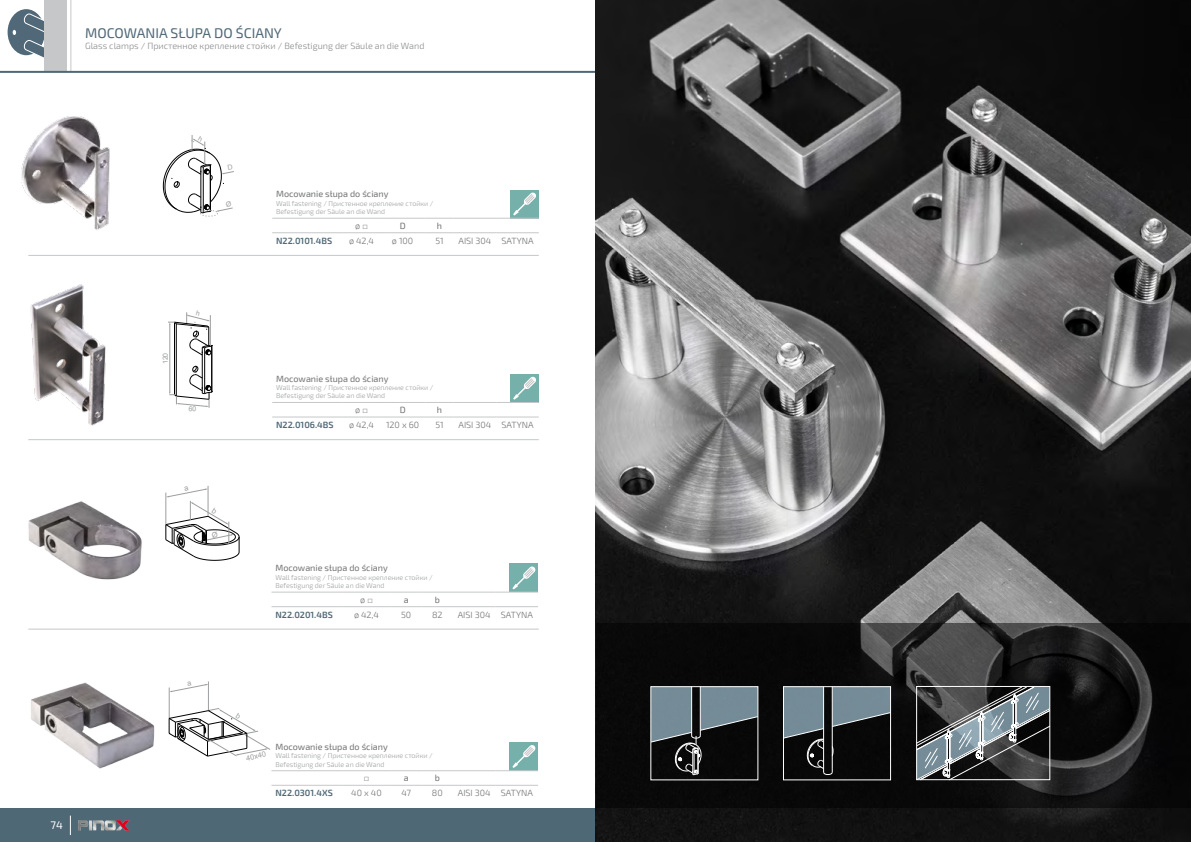
<style>
.page{position:relative;width:1191px;height:842px;background:#fff}
.page>*{position:absolute;margin:0;border:0;box-sizing:border-box;transform-origin:0 0}
.t1{font:14px "Exo 2.0";color:#4f6876}
.t2{font:11px "Exo 2.0";color:#fff}
.t3{font:300 9px "Exo 2.0";color:#707172}
.t4{font:9px "Exo 2.0";color:#707172}
.t5{font:300 9px "Exo 2.0";color:#87888a}
.t6{font:600 9px "Exo 2.0";color:#4f6876}
.t7{font:9px "Arial Narrow";color:#707172}
.t8{font:7.4px "Arial";color:#9c9e9f}
.t9{font:300 7px/8.4px "Exo 2.0";color:#9c9e9f}
.t10{font:7px "Arial";color:#9c9e9f}
.s1{font-family:"Arial Narrow";font-weight:400}
</style>
<div class="page">
<div style="left:0;top:808px;width:595px;height:34px;background:#4f6876"></div>
<svg style="left:70px;top:816px;width:1px;height:19px"></svg>
<svg style="left:78px;top:820px;width:52px;height:10px"></svg>
<svg style="left:0;top:0;width:71px;height:71px"></svg>
<hr style="left:0;top:71px;width:619px;height:2px;background:#4f6876">
<div style="left:510px;top:190px;width:29px;height:28px;background:#76b0ab"></div>
<svg style="left:513px;top:192px;width:23px;height:23px"></svg>
<div style="left:510px;top:564px;width:28px;height:28px;background:#76b0ab"></div>
<svg style="left:512px;top:566px;width:23px;height:23px"></svg>
<div style="left:510px;top:374px;width:29px;height:28px;background:#76b0ab"></div>
<svg style="left:513px;top:376px;width:23px;height:24px"></svg>
<div style="left:510px;top:742px;width:28px;height:29px;background:#76b0ab"></div>
<svg style="left:512px;top:745px;width:23px;height:23px"></svg>
<img style="left:21px;top:116px;width:89px;height:114px">
<img style="left:28px;top:501px;width:114px;height:79px">
<hr style="left:272px;top:218px;width:71px;height:1px;background:#c6c7c8">
<hr style="left:343px;top:218px;width:37px;height:1px;background:#c6c7c8">
<hr style="left:380px;top:218px;width:45px;height:1px;background:#c6c7c8">
<svg style="left:425px;top:218px;width:29px;height:1px"></svg>
<hr style="left:454px;top:218px;width:42px;height:1px;background:#c6c7c8">
<hr style="left:496px;top:218px;width:43px;height:1px;background:#c6c7c8">
<hr style="left:272px;top:232px;width:71px;height:1px;background:#c6c7c8">
<hr style="left:343px;top:232px;width:37px;height:1px;background:#c6c7c8">
<hr style="left:380px;top:232px;width:45px;height:1px;background:#c6c7c8">
<svg style="left:425px;top:232px;width:29px;height:1px"></svg>
<hr style="left:454px;top:232px;width:42px;height:1px;background:#c6c7c8">
<hr style="left:496px;top:232px;width:43px;height:1px;background:#c6c7c8">
<hr style="left:271px;top:592px;width:71px;height:1px;background:#c6c7c8">
<hr style="left:342px;top:592px;width:48px;height:1px;background:#c6c7c8">
<hr style="left:390px;top:592px;width:32px;height:1px;background:#c6c7c8">
<hr style="left:422px;top:592px;width:31px;height:1px;background:#c6c7c8">
<hr style="left:453px;top:592px;width:42px;height:1px;background:#c6c7c8">
<hr style="left:495px;top:592px;width:43px;height:1px;background:#c6c7c8">
<hr style="left:271px;top:606px;width:71px;height:1px;background:#c6c7c8">
<hr style="left:342px;top:606px;width:48px;height:1px;background:#c6c7c8">
<hr style="left:390px;top:606px;width:32px;height:1px;background:#c6c7c8">
<hr style="left:422px;top:606px;width:31px;height:1px;background:#c6c7c8">
<hr style="left:453px;top:606px;width:42px;height:1px;background:#c6c7c8">
<hr style="left:495px;top:606px;width:43px;height:1px;background:#c6c7c8">
<hr style="left:272px;top:402px;width:71px;height:1px;background:#c6c7c8">
<hr style="left:343px;top:402px;width:37px;height:1px;background:#c6c7c8">
<hr style="left:380px;top:402px;width:45px;height:1px;background:#c6c7c8">
<svg style="left:425px;top:402px;width:29px;height:1px"></svg>
<hr style="left:454px;top:402px;width:42px;height:1px;background:#c6c7c8">
<hr style="left:496px;top:402px;width:43px;height:1px;background:#c6c7c8">
<hr style="left:272px;top:417px;width:71px;height:1px;background:#c6c7c8">
<hr style="left:343px;top:417px;width:37px;height:1px;background:#c6c7c8">
<hr style="left:380px;top:417px;width:45px;height:1px;background:#c6c7c8">
<svg style="left:425px;top:417px;width:29px;height:1px"></svg>
<hr style="left:454px;top:417px;width:42px;height:1px;background:#c6c7c8">
<hr style="left:496px;top:417px;width:43px;height:1px;background:#c6c7c8">
<hr style="left:271px;top:770px;width:71px;height:1px;background:#c6c7c8">
<hr style="left:342px;top:770px;width:48px;height:1px;background:#c6c7c8">
<hr style="left:390px;top:770px;width:32px;height:1px;background:#c6c7c8">
<hr style="left:422px;top:770px;width:31px;height:1px;background:#c6c7c8">
<hr style="left:453px;top:770px;width:42px;height:1px;background:#c6c7c8">
<hr style="left:495px;top:770px;width:43px;height:1px;background:#c6c7c8">
<hr style="left:271px;top:785px;width:71px;height:1px;background:#c6c7c8">
<hr style="left:342px;top:785px;width:48px;height:1px;background:#c6c7c8">
<hr style="left:390px;top:785px;width:32px;height:1px;background:#c6c7c8">
<hr style="left:422px;top:785px;width:31px;height:1px;background:#c6c7c8">
<hr style="left:453px;top:785px;width:42px;height:1px;background:#c6c7c8">
<hr style="left:495px;top:785px;width:43px;height:1px;background:#c6c7c8">
<img style="left:30px;top:284px;width:76px;height:142px">
<img style="left:31px;top:682px;width:124px;height:87px">
<hr style="left:208px;top:486px;width:1px;height:30px;background:#9c9e9f">
<hr style="left:169px;top:687px;width:1px;height:31px;background:#9c9e9f">
<hr style="left:208px;top:681px;width:1px;height:30px;background:#9c9e9f">
<hr style="left:202px;top:347px;width:1px;height:46px;background:#000">
<hr style="left:204px;top:348px;width:1px;height:46px;background:#000">
<hr style="left:211px;top:346px;width:1px;height:46px;background:#000">
<hr style="left:212px;top:345px;width:1px;height:46px;background:#000">
<hr style="left:170px;top:324px;width:1px;height:68px;background:#9c9e9f">
<hr style="left:176px;top:324px;width:1px;height:72px;background:#000">
<hr style="left:174px;top:322px;width:1px;height:73px;background:#000">
<hr style="left:28px;top:255px;width:511px;height:1px;background:#c6c7c8">
<hr style="left:28px;top:629px;width:511px;height:1px;background:#c6c7c8">
<hr style="left:28px;top:439px;width:511px;height:1px;background:#c6c7c8">
<img style="left:595px;top:0;width:596px;height:842px">
<svg style="left:596px;top:624px;width:595px;height:184px;background:#151515"></svg>
<svg style="left:915px;top:686px;width:133px;height:94px;background:#5c6265"></svg>
<div style="left:650px;top:686px;width:108px;height:94px;border:1px solid #fff"></div>
<div style="left:916px;top:686px;width:134px;height:94px;border:1px solid #fff"></div>
<hr style="left:700px;top:686px;width:1px;height:50px;background:#fff">
<hr style="left:691px;top:686px;width:1px;height:50px;background:#fff">
<svg style="left:650px;top:687px;width:108px;height:88px;background:#454f54"></svg>
<svg style="left:783px;top:686px;width:108px;height:89px;background:#424b4f"></svg>
<svg style="left:163px;top:135px;width:71px;height:81px"></svg>
<svg style="left:165px;top:487px;width:75px;height:74px"></svg>
<svg style="left:169px;top:708px;width:101px;height:48px"></svg>
<svg style="left:169px;top:684px;width:39px;height:8px"></svg>
<svg style="left:169px;top:366px;width:44px;height:42px"></svg>
<svg style="left:168px;top:312px;width:45px;height:43px"></svg>
<h1 class="t1" style="left:85px;top:25px;width:198px">MOCOWANIA SŁUPA DO ŚCIANY</h1>
<p class="t5" style="left:85px;top:41px;width:341px">Glass clamps / Пристенное крепление стойки / Befestigung der Säule an die Wand</p>
<h2 class="t2" style="left:51px;top:819px;width:14px">74</h2>
<p class="t10" style="left:161px;top:364px;width:13px;rotate:-90deg">120</p>
<p class="t4" style="left:276px;top:189px;width:114px">Mocowanie słupa do ściany</p>
<p class="t9" style="left:276px;top:199px;width:159px">Wall fastening / Пристенное крепление стойки /<br>Befestigung der Säule an die Wand</p>
<p class="t3" style="left:355px;top:220px;width:14px">ø <span class="s1">□</span></p>
<p class="t4" style="left:400px;top:220px;width:7px">D</p>
<p class="t4" style="left:437px;top:220px;width:7px">h</p>
<p class="t6" style="left:276px;top:235px;width:57px">N22.0101.4BS</p>
<p class="t3" style="left:349px;top:235px;width:26px">ø 42,4</p>
<p class="t3" style="left:392px;top:235px;width:23px">ø 100</p>
<p class="t3" style="left:435px;top:235px;width:10px">51</p>
<p class="t3" style="left:458px;top:235px;width:77px">AISI 304 SATYNA</p>
<p class="t4" style="left:276px;top:373px;width:114px">Mocowanie słupa do ściany</p>
<p class="t9" style="left:276px;top:384px;width:159px">Wall fastening / Пристенное крепление стойки /<br>Befestigung der Säule an die Wand</p>
<p class="t3" style="left:355px;top:405px;width:14px">ø <span class="s1">□</span></p>
<p class="t4" style="left:400px;top:404px;width:7px">D</p>
<p class="t4" style="left:437px;top:404px;width:7px">h</p>
<p class="t6" style="left:276px;top:419px;width:59px">N22.0106.4BS</p>
<p class="t3" style="left:349px;top:420px;width:26px">ø 42,4</p>
<p class="t3" style="left:386px;top:420px;width:35px">120 x 60</p>
<p class="t3" style="left:435px;top:420px;width:10px">51</p>
<p class="t3" style="left:458px;top:420px;width:77px">AISI 304 SATYNA</p>
<p class="t4" style="left:275px;top:563px;width:114px">Mocowanie słupa do ściany</p>
<p class="t9" style="left:275px;top:573px;width:159px">Wall fastening / Пристенное крепление стойки /<br>Befestigung der Säule an die Wand</p>
<p class="t3" style="left:360px;top:594px;width:14px">ø <span class="s1">□</span></p>
<p class="t4" style="left:404px;top:594px;width:6px">a</p>
<p class="t4" style="left:435px;top:594px;width:7px">b</p>
<p class="t6" style="left:275px;top:609px;width:59px">N22.0201.4BS</p>
<p class="t3" style="left:354px;top:609px;width:26px">ø 42,4</p>
<p class="t3" style="left:401px;top:609px;width:12px">50</p>
<p class="t3" style="left:432px;top:609px;width:12px">82</p>
<p class="t3" style="left:458px;top:609px;width:77px">AISI 304 SATYNA</p>
<p class="t8" style="left:245px;top:753px;width:22px;rotate:-12deg">40x40</p>
<p class="t4" style="left:275px;top:741px;width:114px">Mocowanie słupa do ściany</p>
<p class="t9" style="left:275px;top:752px;width:159px">Wall fastening / Пристенное крепление стойки /<br>Befestigung der Säule an die Wand</p>
<p class="t7" style="left:364px;top:771px;width:7px">□</p>
<p class="t4" style="left:404px;top:773px;width:6px">a</p>
<p class="t4" style="left:435px;top:773px;width:7px">b</p>
<p class="t6" style="left:275px;top:788px;width:59px">N22.0301.4XS</p>
<p class="t3" style="left:351px;top:788px;width:32px">40 x 40</p>
<p class="t3" style="left:401px;top:788px;width:11px">47</p>
<p class="t3" style="left:432px;top:788px;width:12px">80</p>
<p class="t3" style="left:458px;top:788px;width:77px">AISI 304 SATYNA</p>
</div>
